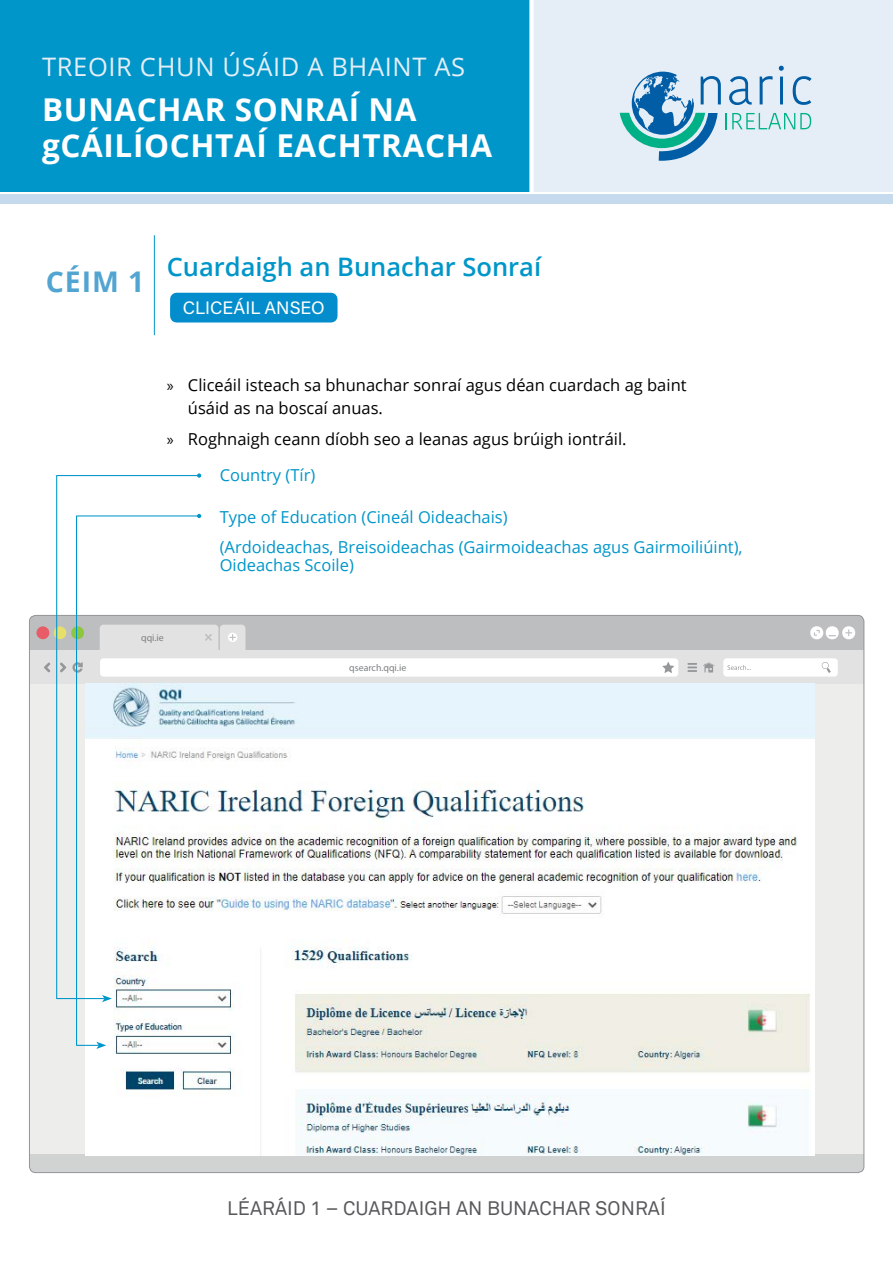
<style>
.page{position:relative;width:893px;height:1263px;background:#fff}
.page>*{position:absolute;margin:0;border:0;box-sizing:border-box;transform-origin:0 0}
.t1{font:700 31.5px/36px "Open Sans";letter-spacing:.02em;color:#fff}
.t2{font:700 28.5px "Open Sans";color:#53a5d1}
.t3{font:600 25.5px "Open Sans";color:#0096c9}
.t4{font:25.5px "Open Sans";letter-spacing:.025em;color:#e5eef6}
.t5{font:19.5px "Akkurat";color:#58595b}
.t6{font:18px "Acumin Pro";color:#fff}
.t7{font:16.5px/22.5px "Open Sans";color:#000}
.t8{font:16.5px/30px "Open Sans";color:#0096c9}
.t9{font:9.9px "Myriad Pro";color:#7c8081}
.s1{font-family:"Myriad Pro"}
</style>
<div class="page">
<div style="left:531px;top:0;width:362px;height:192px;background:#e5eef6"></div>
<div style="left:0;top:0;width:531px;height:192px;background:#0096c9"></div>
<svg style="left:620px;top:66px;width:192px;height:95px"></svg>
<div style="left:529px;top:0;width:5px;height:194px;background:#fff"></div>
<div style="left:0;top:194px;width:893px;height:9px;background:#c5dbed"></div>
<div style="left:29px;top:618px;width:835px;height:554px;background:#d1d3d2"></div>
<div style="left:30px;top:615px;width:834px;height:35px;background:#bdbebf"></div>
<div style="left:30px;top:650px;width:834px;height:34px;background:#e2e2e2"></div>
<div style="left:100px;top:658px;width:578px;height:19px;background:#fff;border-radius:4px"></div>
<div style="left:723px;top:658px;width:115px;height:19px;background:#fff;border-radius:4px"></div>
<svg style="left:687px;top:663px;width:10px;height:9px"></svg>
<svg style="left:703px;top:662px;width:12px;height:10px"></svg>
<svg style="left:821px;top:662px;width:10px;height:11px"></svg>
<svg style="left:727px;top:665px;width:24px;height:5px"></svg>
<div style="left:36px;top:626px;width:13px;height:13px;background:#e75c67;border-radius:50%"></div>
<div style="left:54px;top:626px;width:12px;height:13px;background:#e7de6c;border-radius:50%"></div>
<svg style="left:44px;top:662px;width:6px;height:11px"></svg>
<svg style="left:200px;top:625px;width:45px;height:25px"></svg>
<svg style="left:810px;top:626px;width:46px;height:14px"></svg>
<svg style="left:662px;top:662px;width:12px;height:11px"></svg>
<div style="left:29px;top:684px;width:835px;height:470px;background:#ededec"></div>
<img style="left:86px;top:739px;width:728px;height:416px">
<hr style="left:154px;top:235px;width:1px;height:100px;background:#0096c9">
<svg style="left:56px;top:475px;width:144px;height:525px"></svg>
<svg style="left:197px;top:473px;width:4px;height:5px"></svg>
<svg style="left:75px;top:515px;width:125px;height:531px"></svg>
<svg style="left:197px;top:514px;width:4px;height:4px"></svg>
<svg style="left:96px;top:1042px;width:10px;height:7px"></svg>
<img style="left:86px;top:684px;width:728px;height:54px">
<div style="left:170px;top:293px;width:168px;height:29px;background:#038dcd"></div>
<h3 class="t4" style="left:42px;top:50px;width:425px">TREOIR CHUN ÚSÁID A BHAINT AS</h3>
<h1 class="t1" style="left:42px;top:90px;width:452px">BUNACHAR SONRAÍ NA gCÁILÍOCHTAÍ EACHTRACHA</h1>
<h2 class="t2" style="left:46px;top:262px;width:100px">CÉIM 1</h2>
<h3 class="t3" style="left:167px;top:249px;width:376px">Cuardaigh an Bunachar Sonraí</h3>
<p class="t6" style="left:183px;top:295px;width:143px">CLICEÁIL ANSEO</p>
<p class="t7" style="left:188px;top:373px;width:500px;text-indent:-21px"><span class="s1">»</span> Cliceáil isteach sa bhunachar sonraí agus déan cuardach ag baint úsáid as na boscaí anuas.</p>
<p class="t7" style="left:167px;top:427px;width:461px"><span class="s1">»</span> Roghnaigh ceann díobh seo a leanas agus brúigh iontráil.</p>
<p class="t8" style="left:220px;top:460px;width:97px">Country (Tír)</p>
<p class="t8" style="left:220px;top:501px;width:524px">Type of Education (Cineál Oideachais)<br>(Ardoideachas, Breisoideachas (Gairmoideachas agus Gairmoiliúint),</p>
<p class="t8" style="left:220px;top:549px;width:136px">Oideachas Scoile)</p>
<p class="t9" style="left:141px;top:631px;width:24px">qqi.ie</p>
<p class="t9" style="left:349px;top:662px;width:58px">qsearch.qqi.ie</p>
<p class="t5" style="left:227px;top:1196px;width:440px">LÉARÁID 1 – CUARDAIGH AN BUNACHAR SONRAÍ</p>
</div>
